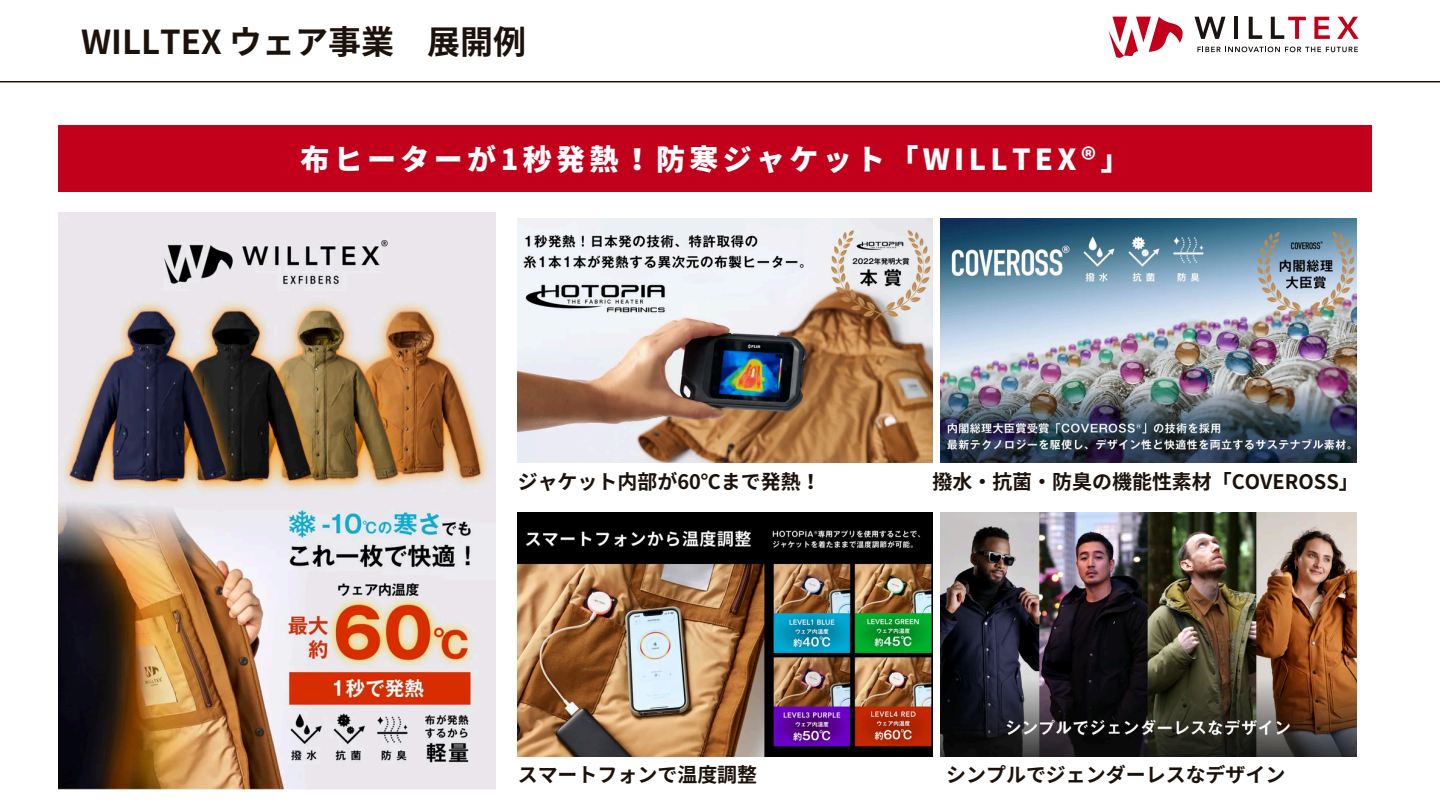
<style>
.page{position:relative;width:1440px;height:810px;background:#fff}
.page>*{position:absolute;margin:0;border:0;box-sizing:border-box;transform-origin:0 0}
.t1{font:700 33px "Source Han Sans JP";color:#1c120b}
.t2{font:800 29px "Source Han Sans JP";letter-spacing:.15em;color:#fff}
.t3{font:700 20px "Source Han Sans JP";color:#1c120b}
</style>
<div class="page">
<hr style="left:0;top:81px;width:1440px;height:1px;background:#1c120b">
<svg style="left:1195px;top:17px;width:31px;height:22px"></svg>
<hr style="left:1234px;top:17px;width:4px;height:22px;background:#1a1311">
<svg style="left:1249px;top:17px;width:13px;height:22px"></svg>
<svg style="left:1271px;top:17px;width:35px;height:22px"></svg>
<svg style="left:1314px;top:17px;width:16px;height:22px"></svg>
<svg style="left:1337px;top:17px;width:22px;height:22px"></svg>
<svg style="left:1197px;top:47px;width:161px;height:5px"></svg>
<svg style="left:1108px;top:17px;width:75px;height:41px"></svg>
<div style="left:59px;top:126px;width:1313px;height:66px;background:#c2001c"></div>
<img style="left:59px;top:212px;width:437px;height:578px">
<img style="left:518px;top:219px;width:414px;height:243px">
<img style="left:941px;top:219px;width:415px;height:243px">
<img style="left:518px;top:512px;width:414px;height:244px">
<img style="left:941px;top:512px;width:415px;height:244px">
<p class="t1" style="left:81px;top:16px;width:447px">WILLTEX ウェア事業 展開例</p>
<h1 class="t2" style="left:301px;top:136px;width:831px">布ヒーターが1秒発熱！防寒ジャケット「WILLTEX®」</h1>
<p class="t3" style="left:518px;top:466px;width:304px">ジャケット内部が60℃まで発熱！</p>
<p class="t3" style="left:932px;top:466px;width:428px">撥水・抗菌・防臭の機能性素材「COVEROSS」</p>
<h2 class="t3" style="left:518px;top:758px;width:241px">スマートフォンで温度調整</h2>
<p class="t3" style="left:946px;top:758px;width:341px">シンプルでジェンダーレスなデザイン</p>
</div>
